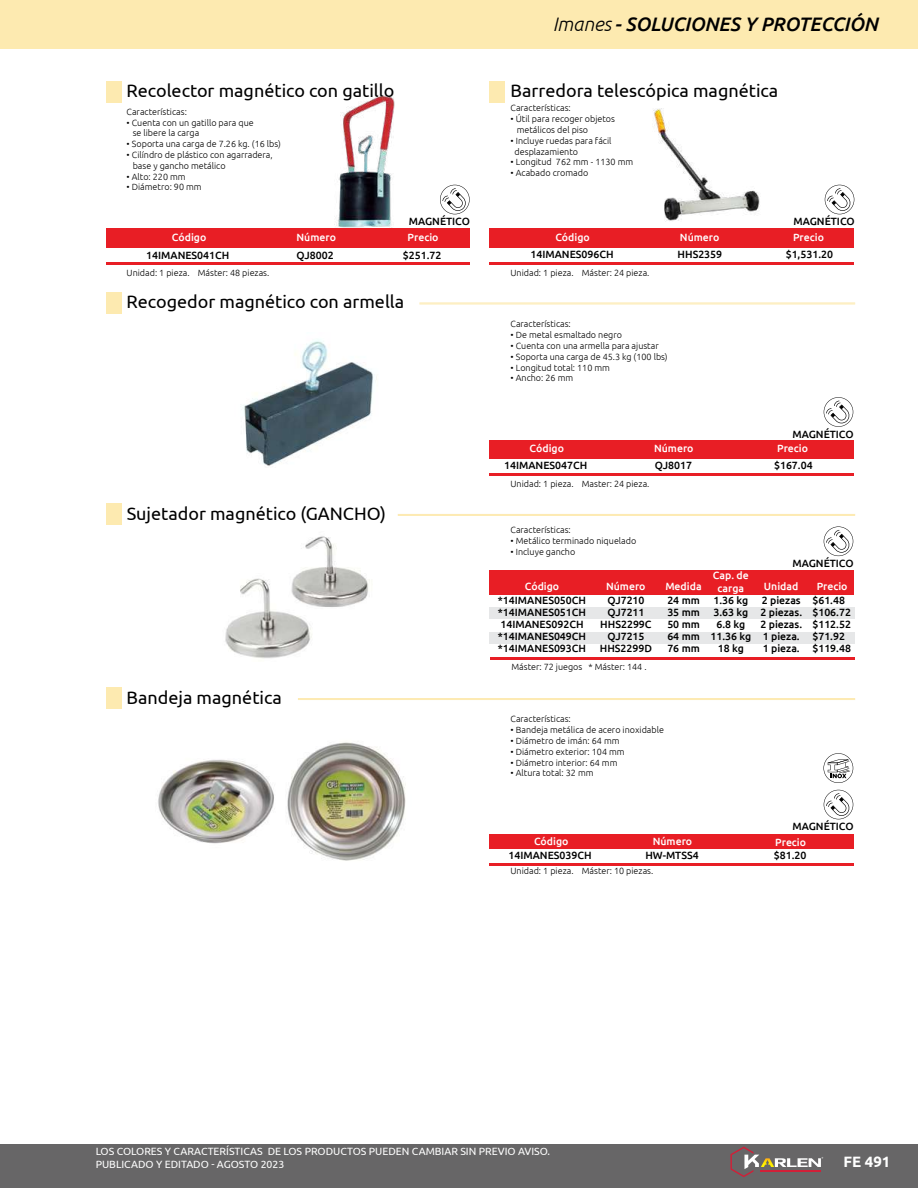
<style>
.page{position:relative;width:918px;height:1188px;background:#fff}
.page>*{position:absolute;margin:0;border:0;box-sizing:border-box;transform-origin:0 0}
.t1{font:italic 500 19.5px "Ubuntu";color:#000}
.t2{font:18px "Ubuntu";color:#000}
.t3{font:700 15px "Ubuntu";color:#fff}
.t4{font:500 10.5px/12px "Ubuntu";color:#000}
.t5{font:500 10.5px/12.6px "Ubuntu";color:#fff;text-align:center}
.t6{font:10.5px/12.6px "Ubuntu";color:#fff}
.t7{font:300 9px/10.8px "Ubuntu";color:#000}
.s1{font-weight:300}
</style>
<div class="page">
<div style="left:1px;top:0;width:917px;height:49px;background:#fdeab0"></div>
<div style="left:1px;top:1145px;width:917px;height:43px;background:#676667"></div>
<svg style="left:730px;top:1147px;width:93px;height:30px"></svg>
<img style="left:225px;top:536px;width:145px;height:123px">
<img style="left:653px;top:108px;width:107px;height:114px">
<svg style="left:824px;top:753px;width:29px;height:30px"></svg>
<div style="left:489px;top:608px;width:366px;height:11px;background:#e6e7e8"></div>
<div style="left:489px;top:632px;width:366px;height:12px;background:#e6e7e8"></div>
<div style="left:490px;top:570px;width:364px;height:25px;background:#e81e25"></div>
<hr style="left:490px;top:657px;width:365px;height:3px;background:#e81e25">
<div style="left:490px;top:834px;width:364px;height:15px;background:#e81e25"></div>
<hr style="left:490px;top:863px;width:364px;height:3px;background:#e81e25">
<div style="left:106px;top:81px;width:16px;height:22px;background:#fdeab0"></div>
<hr style="left:106px;top:262px;width:364px;height:3px;background:#e81e25">
<div style="left:106px;top:228px;width:364px;height:20px;background:#e81e25"></div>
<div style="left:490px;top:81px;width:15px;height:22px;background:#fdeab0"></div>
<div style="left:490px;top:228px;width:364px;height:20px;background:#e81e25"></div>
<hr style="left:490px;top:262px;width:364px;height:3px;background:#e81e25">
<div style="left:106px;top:503px;width:16px;height:22px;background:#fdeab0"></div>
<hr style="left:490px;top:473px;width:364px;height:3px;background:#e81e25">
<div style="left:106px;top:292px;width:16px;height:22px;background:#fdeab0"></div>
<img style="left:241px;top:340px;width:136px;height:126px">
<div style="left:490px;top:440px;width:364px;height:18px;background:#e81e25"></div>
<div style="left:106px;top:687px;width:16px;height:22px;background:#fdeab0"></div>
<img style="left:158px;top:742px;width:248px;height:119px">
<img style="left:334px;top:94px;width:61px;height:134px">
<hr style="left:298px;top:698px;width:557px;height:1px;background:#fdeab0">
<hr style="left:298px;top:699px;width:557px;height:1px;background:#fdeab0">
<hr style="left:398px;top:514px;width:457px;height:1px;background:#fdeab0">
<hr style="left:398px;top:515px;width:457px;height:1px;background:#fdeab0">
<hr style="left:419px;top:303px;width:436px;height:1px;background:#fdeab0">
<hr style="left:419px;top:304px;width:436px;height:1px;background:#fdeab0">
<svg style="left:440px;top:185px;width:30px;height:29px"></svg>
<svg style="left:825px;top:185px;width:29px;height:29px"></svg>
<svg style="left:824px;top:397px;width:29px;height:30px"></svg>
<svg style="left:824px;top:526px;width:29px;height:30px"></svg>
<svg style="left:824px;top:790px;width:29px;height:29px"></svg>
<h1 class="t1" style="left:553px;top:12px;width:327px"><span class="s1">Imanes</span> - SOLUCIONES Y PROTECCIÓN</h1>
<h2 class="t2" style="left:127px;top:79px;width:269px">Recolector magnético con gatillo</h2>
<p class="t7" style="left:127px;top:106px;width:62px">Características:</p>
<p class="t7" style="left:133px;top:117px;width:123px;text-indent:-6px">• Cuenta con un gatillo para que se libere la carga</p>
<p class="t7" style="left:127px;top:138px;width:156px">• Soporta una carga de 7.26 kg. (16 lbs)</p>
<p class="t7" style="left:133px;top:149px;width:141px;text-indent:-6px">• Cilíndro de plástico con agarradera, base y gancho metálico</p>
<p class="t7" style="left:127px;top:171px;width:61px">• Alto: 220 mm</p>
<p class="t7" style="left:127px;top:182px;width:77px">• Diámetro: 90 mm</p>
<p class="t5" style="left:172px;top:230px;width:36px">Código</p>
<p class="t5" style="left:296px;top:230px;width:41px">Número</p>
<p class="t4" style="left:146px;top:249px;width:85px">14IMANES041CH</p>
<p class="t4" style="left:297px;top:249px;width:39px">QJ8002</p>
<p class="t7" style="left:127px;top:267px;width:144px">Unidad: 1 pieza. Máster: 48 piezas.</p>
<h2 class="t2" style="left:511px;top:79px;width:269px">Barredora telescópica magnética</h2>
<p class="t7" style="left:511px;top:103px;width:62px">Características:</p>
<p class="t7" style="left:517px;top:113px;width:100px;text-indent:-6px">• Útil para recoger objetos metálicos del piso</p>
<p class="t7" style="left:515px;top:135px;width:98px;text-indent:-4px">• Incluye ruedas para fácil desplazamiento</p>
<p class="t7" style="left:511px;top:157px;width:124px">• Longitud 762 mm - 1130 mm</p>
<p class="t7" style="left:511px;top:167px;width:79px">• Acabado cromado</p>
<p class="t4" style="left:409px;top:215px;width:63px">MAGNÉTICO</p>
<p class="t4" style="left:794px;top:215px;width:63px">MAGNÉTICO</p>
<p class="t5" style="left:555px;top:230px;width:36px">Código</p>
<p class="t5" style="left:680px;top:230px;width:41px">Número</p>
<p class="t4" style="left:530px;top:248px;width:85px">14IMANES096CH</p>
<p class="t4" style="left:678px;top:248px;width:46px">HHS2359</p>
<p class="t7" style="left:511px;top:267px;width:140px">Unidad: 1 pieza. Máster: 24 pieza.</p>
<p class="t5" style="left:408px;top:230px;width:32px">Precio</p>
<p class="t5" style="left:793px;top:230px;width:32px">Precio</p>
<p class="t4" style="left:403px;top:249px;width:40px">$251.72</p>
<p class="t4" style="left:786px;top:248px;width:49px">$1,531.20</p>
<h2 class="t2" style="left:127px;top:290px;width:279px">Recogedor magnético con armella</h2>
<h2 class="t2" style="left:127px;top:502px;width:261px">Sujetador magnético (GANCHO)</h2>
<h2 class="t2" style="left:127px;top:687px;width:157px">Bandeja magnética</h2>
<p class="t7" style="left:511px;top:319px;width:62px">Características:</p>
<p class="t7" style="left:511px;top:329px;width:113px">• De metal esmaltado negro</p>
<p class="t7" style="left:511px;top:340px;width:150px">• Cuenta con una armella para ajustar</p>
<p class="t7" style="left:511px;top:351px;width:159px">• Soporta una carga de 45.3 kg (100 lbs)</p>
<p class="t7" style="left:511px;top:362px;width:101px">• Longitud total: 110 mm</p>
<p class="t7" style="left:511px;top:373px;width:64px">• Ancho: 26 mm</p>
<p class="t4" style="left:792px;top:428px;width:63px">MAGNÉTICO</p>
<p class="t5" style="left:530px;top:442px;width:36px">Código</p>
<p class="t5" style="left:654px;top:442px;width:41px">Número</p>
<p class="t5" style="left:777px;top:442px;width:32px">Precio</p>
<p class="t4" style="left:504px;top:459px;width:85px">14IMANES047CH</p>
<p class="t4" style="left:655px;top:459px;width:39px">QJ8017</p>
<p class="t4" style="left:774px;top:459px;width:40px">$167.04</p>
<p class="t7" style="left:511px;top:478px;width:140px">Unidad: 1 pieza. Master: 24 pieza.</p>
<p class="t7" style="left:511px;top:525px;width:62px">Características:</p>
<p class="t7" style="left:511px;top:535px;width:127px">• Metálico terminado niquelado</p>
<p class="t7" style="left:511px;top:546px;width:66px">• Incluye gancho</p>
<p class="t4" style="left:792px;top:557px;width:63px">MAGNÉTICO</p>
<p class="t5" style="left:713px;top:569px;width:38px">Cap. de carga</p>
<p class="t5" style="left:525px;top:580px;width:36px">Código</p>
<p class="t5" style="left:606px;top:580px;width:41px">Número</p>
<p class="t5" style="left:665px;top:580px;width:38px">Medida</p>
<p class="t5" style="left:764px;top:580px;width:36px">Unidad</p>
<p class="t5" style="left:817px;top:580px;width:32px">Precio</p>
<p class="t4" style="left:498px;top:594px;width:90px">*14IMANES050CH *14IMANES051CH<br>14IMANES092CH *14IMANES049CH *14IMANES093CH</p>
<p class="t4" style="left:667px;top:594px;width:34px;text-align:justify">24 mm 35 mm 50 mm 64 mm 76 mm</p>
<p class="t4" style="left:812px;top:594px;width:40px">$61.48 $106.72 $112.52 $71.92 $119.48</p>
<p class="t4" style="left:600px;top:594px;width:54px;text-align:center">QJ7210<br>QJ7211<br>HHS2299C<br>QJ7215<br>HHS2299D</p>
<p class="t4" style="left:710px;top:594px;width:42px;text-align:center">1.36 kg<br>3.63 kg<br>6.8 kg<br>11.36 kg<br>18 kg</p>
<p class="t7" style="left:511px;top:662px;width:137px">Máster: 72 juegos * Máster: 144 .</p>
<p class="t4" style="left:760px;top:594px;width:43px">2 piezas<br>2 piezas.<br>2 piezas.<br>1 pieza.<br>1 pieza.</p>
<p class="t7" style="left:511px;top:714px;width:62px">Características:</p>
<p class="t7" style="left:511px;top:724px;width:155px">• Bandeja metálica de acero inoxidable</p>
<p class="t7" style="left:511px;top:735px;width:110px">• Diámetro de imán: 64 mm</p>
<p class="t7" style="left:511px;top:746px;width:116px">• Diámetro exterior: 104 mm</p>
<p class="t7" style="left:511px;top:757px;width:108px">• Diámetro interior: 64 mm</p>
<p class="t7" style="left:511px;top:768px;width:85px">• Altura total: 32 mm</p>
<p class="t5" style="left:534px;top:834px;width:36px">Código</p>
<p class="t5" style="left:653px;top:834px;width:41px">Número</p>
<p class="t4" style="left:509px;top:849px;width:85px">14IMANES039CH</p>
<p class="t4" style="left:645px;top:849px;width:55px">HW-MTSS4</p>
<p class="t7" style="left:511px;top:865px;width:144px">Unidad: 1 pieza. Máster: 10 piezas.</p>
<p class="t4" style="left:792px;top:820px;width:63px">MAGNÉTICO</p>
<p class="t5" style="left:775px;top:836px;width:32px">Precio</p>
<p class="t4" style="left:774px;top:849px;width:34px">$81.20</p>
<p class="t6" style="left:96px;top:1145px;width:456px">LOS COLORES Y CARACTERÍSTICAS DE LOS PRODUCTOS PUEDEN CAMBIAR SIN PREVIO AVISO.<br>PUBLICADO Y EDITADO - AGOSTO 2023</p>
<h3 class="t3" style="left:844px;top:1152px;width:48px">FE 491</h3>
</div>
